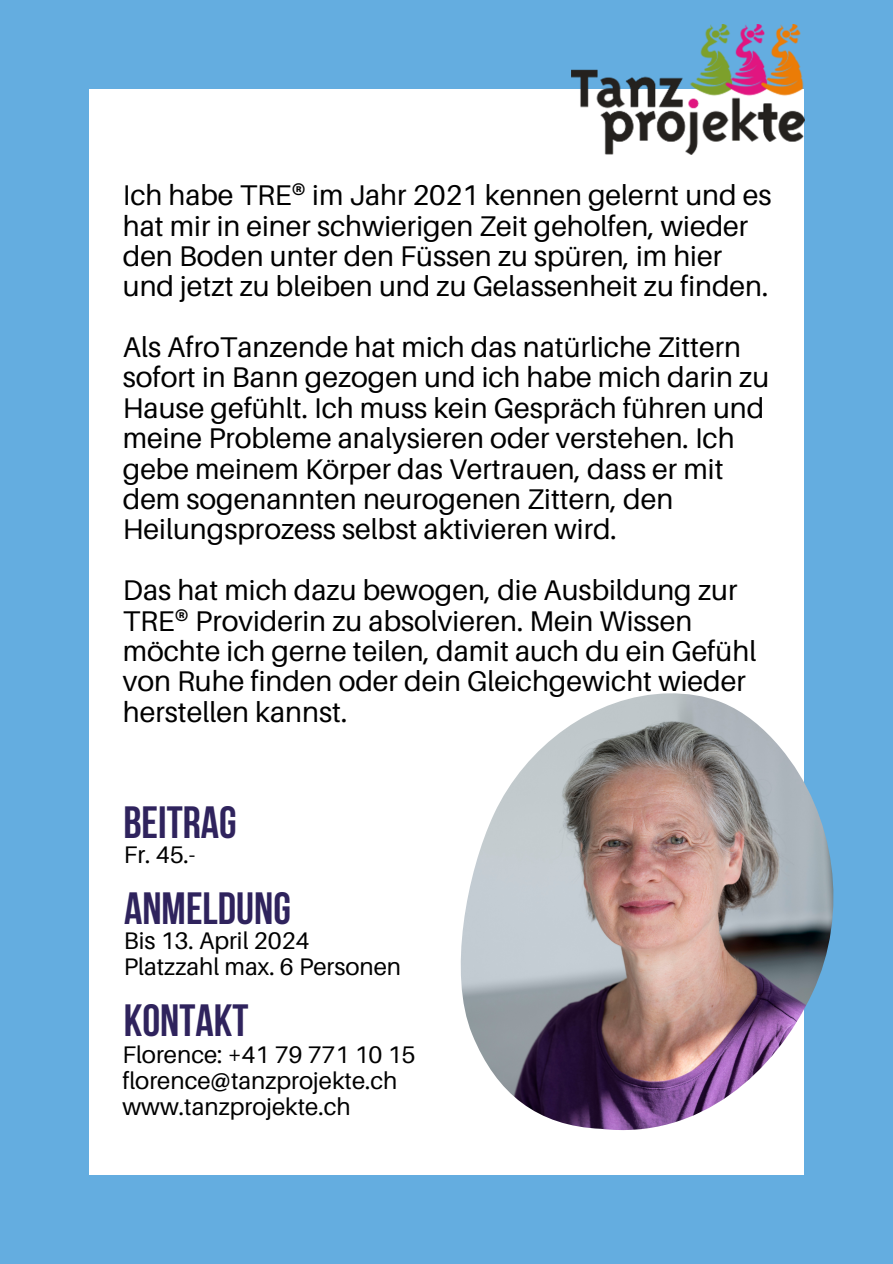
<style>
.page{position:relative;width:893px;height:1264px;background:#fff}
.page>*{position:absolute;margin:0;border:0;box-sizing:border-box;transform-origin:0 0}
.t1{font:700 45px "Bebas Neue";color:#2f235d}
.t2{font:28.5px/30.3px "Aileron";color:#000}
.t3{font:24px "Aileron";color:#000}
</style>
<div class="page">
<div style="left:0;top:0;width:892px;height:1263px;background:#64ade0"></div>
<div style="left:89px;top:89px;width:715px;height:1085px;background:#fff"></div>
<img style="left:571px;top:25px;width:233px;height:129px">
<img style="left:460px;top:693px;width:373px;height:438px">
<h1 class="t2" style="left:123px;top:179px;width:650px">Ich habe TRE® im Jahr 2021 kennen gelernt und es hat mir in einer schwierigen Zeit geholfen, wieder den Boden unter den Füssen zu spüren, im hier und jetzt zu bleiben und zu Gelassenheit zu finden.</h1>
<p class="t2" style="left:123px;top:331px;width:648px">Als AfroTanzende hat mich das natürliche Zittern sofort in Bann gezogen und ich habe mich darin zu Hause gefühlt. Ich muss kein Gespräch führen und meine Probleme analysieren oder verstehen. Ich gebe meinem Körper das Vertrauen, dass er mit dem sogenannten neurogenen Zittern, den Heilungsprozess selbst aktivieren wird.</p>
<p class="t2" style="left:123px;top:574px;width:635px">Das hat mich dazu bewogen, die Ausbildung zur TRE® Providerin zu absolvieren. Mein Wissen möchte ich gerne teilen, damit auch du ein Gefühl von Ruhe finden oder dein Gleichgewicht wieder herstellen kannst.</p>
<p class="t1" style="left:123px;top:804px;width:115px">BEITRAG</p>
<p class="t3" style="left:124px;top:839px;width:73px">Fr. 45.-</p>
<h1 class="t1" style="left:124px;top:889px;width:168px">ANMELDUNG</h1>
<p class="t3" style="left:124px;top:926px;width:187px">Bis 13. April 2024</p>
<p class="t3" style="left:124px;top:952px;width:279px">Platzzahl max. 6 Personen</p>
<h2 class="t1" style="left:124px;top:1002px;width:126px">KONTAKT</h2>
<h2 class="t3" style="left:122px;top:1039px;width:294px">Florence: +41 79 771 10 15</h2>
<h1 class="t3" style="left:122px;top:1065px;width:276px">florence@tanzprojekte.ch</h1>
<p class="t3" style="left:122px;top:1091px;width:230px">www.tanzprojekte.ch</p>
</div>
